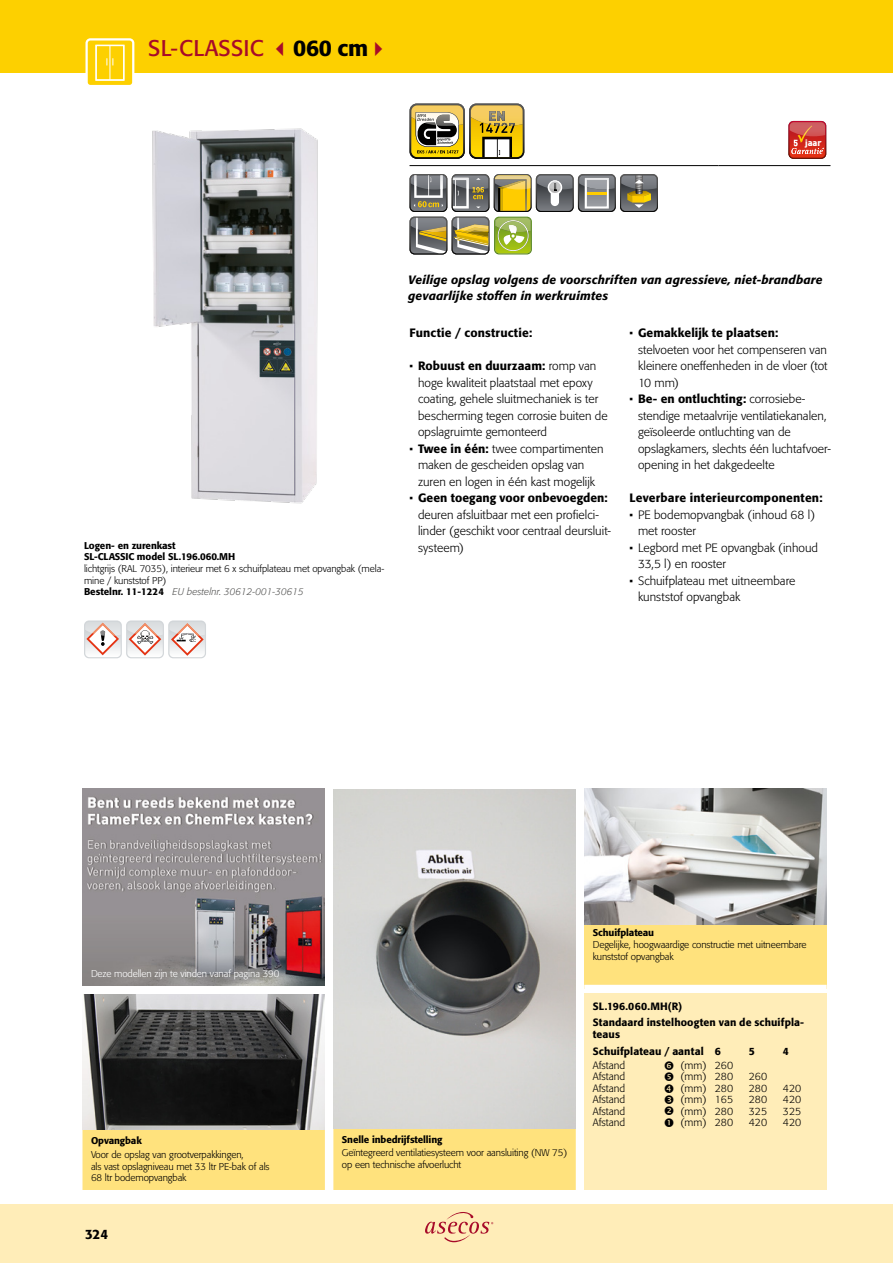
<style>
.page{position:relative;width:893px;height:1263px;background:#fff}
.page>*{position:absolute;margin:0;border:0;box-sizing:border-box;transform-origin:0 0}
.t1{font:22.5px "Formata Pro";letter-spacing:.015em;color:#a70b29}
.t2{font:500 13.5px "Formata Pro";color:#000}
.t3{font:300 12px/16.5px "Formata Pro";color:#000}
.t4{font:italic 500 12px/16.5px "Formata Pro";letter-spacing:.015em;color:#000}
.t5{font:500 12px "Formata Pro";letter-spacing:.015em;color:#000}
.t6{font:300 10.5px "Formata Pro";color:#000}
.t7{font:500 10.5px/16.5px "Formata Pro";letter-spacing:.01em;color:#000}
.t8{font:300 9.75px/11.7px "Formata Pro";letter-spacing:-.01em;color:#000}
.t9{font:500 9.75px/11.7px "Formata Pro";letter-spacing:-.01em;color:#000}
.t10{font:300 9.75px "Formata Pro";letter-spacing:-.01em;color:#fff}
.t11{font:900 9.15px "DIN Pro";color:#fff}
.s1{font-weight:500;color:#000}
.s2{font-weight:500}
.s3{font-style:italic;color:#575756}
</style>
<div class="page">
<div style="left:0;top:0;width:893px;height:72px;background:#fdd000"></div>
<div style="left:0;top:1204px;width:893px;height:59px;background:#ffedb8"></div>
<img style="left:152px;top:128px;width:166px;height:376px">
<div style="left:333px;top:1129px;width:243px;height:61px;background:#ffe27d"></div>
<img style="left:333px;top:789px;width:243px;height:340px">
<div style="left:84px;top:620px;width:38px;height:38px;background:#d3d7da;border-radius:5px"></div>
<svg style="left:85px;top:635px;width:36px;height:22px"></svg>
<img style="left:86px;top:622px;width:35px;height:13px">
<img style="left:92px;top:625px;width:24px;height:11px">
<div style="left:126px;top:620px;width:38px;height:38px;background:#d3d7da;border-radius:5px"></div>
<svg style="left:127px;top:623px;width:36px;height:34px"></svg>
<div style="left:168px;top:620px;width:38px;height:38px;background:#d3d7da;border-radius:5px"></div>
<svg style="left:169px;top:635px;width:36px;height:22px"></svg>
<img style="left:170px;top:623px;width:35px;height:12px">
<img style="left:177px;top:626px;width:23px;height:10px">
<hr style="left:409px;top:165px;width:309px;height:1px;background:#000">
<hr style="left:718px;top:165px;width:112px;height:1px;background:#000">
<svg style="left:409px;top:104px;width:115px;height:55px"></svg>
<svg style="left:788px;top:121px;width:38px;height:38px"></svg>
<svg style="left:409px;top:174px;width:249px;height:80px"></svg>
<img style="left:500px;top:220px;width:28px;height:11px">
<div style="left:83px;top:1130px;width:242px;height:60px;background:#ffe27d"></div>
<img style="left:83px;top:788px;width:242px;height:197px">
<img style="left:83px;top:994px;width:242px;height:136px">
<div style="left:584px;top:924px;width:243px;height:65px;background:#ffe27d"></div>
<div style="left:584px;top:985px;width:243px;height:8px;background:#fff"></div>
<img style="left:584px;top:788px;width:243px;height:136px">
<div style="left:584px;top:993px;width:243px;height:197px;background:#ffedb8"></div>
<svg style="left:425px;top:1212px;width:68px;height:30px"></svg>
<div style="left:87px;top:39px;width:46px;height:47px;background:#fdd000;border-radius:4px"></div>
<div style="left:85px;top:38px;width:49px;height:49px;border:2px solid #fff;border-radius:4px"></div>
<div style="left:95px;top:45px;width:30px;height:36px;border:2px solid #fff"></div>
<svg style="left:96px;top:45px;width:28px;height:35px"></svg>
<h1 class="t1" style="left:148px;top:34px;width:243px">SL-CLASSIC ✓<span class="s1">060 cm</span>✔</h1>
<p class="t11" style="left:805px;top:137px;width:18px">jaar</p>
<p class="t9" style="left:84px;top:539px;width:153px">Logen- en zurenkast<br>SL-CLASSIC model SL.196.060.MH</p>
<p class="t8" style="left:84px;top:563px;width:302px">lichtgrijs (RAL 7035), interieur met 6 x schuifplateau met opvangbak (mela&shy;mine / kunststof PP)<br><span class="s2">Bestelnr. 11-1224</span> <span class="s3">EU bestelnr. 30612-001-30615</span></p>
<p class="t4" style="left:408px;top:271px;width:416px">Veilige opslag volgens de voorschriften van agressieve, niet-brandbare gevaarlijke stoffen in werkruimtes</p>
<p class="t5" style="left:409px;top:325px;width:124px">Functie / constructie:</p>
<p class="t3" style="left:418px;top:358px;width:191px;text-indent:-9px">• <span class="s2">Robuust en duurzaam:</span> romp van hoge kwaliteit plaatstaal met epoxy coating, gehele sluitmechaniek is ter bescherming tegen corrosie buiten de opslagruimte gemonteerd</p>
<p class="t3" style="left:418px;top:440px;width:187px;text-indent:-9px">• <span class="s2">Twee in één:</span> twee compartimenten maken de gescheiden opslag van zuren en logen in één kast mogelijk</p>
<p class="t3" style="left:418px;top:490px;width:195px;text-indent:-9px">• <span class="s2">Geen toegang voor onbevoegden: </span>deuren afsluitbaar met een profielci&shy;linder (geschikt voor centraal deursluit&shy;systeem)</p>
<p class="t3" style="left:638px;top:325px;width:191px;text-indent:-9px">• <span class="s2">Gemakkelijk te plaatsen: </span>stelvoeten voor het compenseren van kleinere oneffenheden in de vloer (tot<br>10 mm)</p>
<p class="t3" style="left:638px;top:391px;width:194px;text-indent:-9px">• <span class="s2">Be- en ontluchting:</span> corrosiebe&shy;stendige metaalvrije ventilatiekanalen, geïsoleerde ontluchting van de opslagkamers, slechts één luchtafvoer&shy;opening in het dakgedeelte</p>
<p class="t5" style="left:629px;top:490px;width:195px">Leverbare interieurcomponenten:</p>
<p class="t3" style="left:638px;top:506px;width:179px;text-indent:-9px">• PE bodemopvangbak (inhoud 68 l) met rooster</p>
<p class="t3" style="left:638px;top:539px;width:182px;text-indent:-9px">• Legbord met PE opvangbak (inhoud<br>33,5 l) en rooster</p>
<p class="t3" style="left:638px;top:572px;width:159px;text-indent:-9px">• Schuifplateau met uitneembare kunststof opvangbak</p>
<p class="t10" style="left:91px;top:968px;width:190px">Deze modellen zijn te vinden vanaf pagina 390</p>
<p class="t9" style="left:593px;top:926px;width:63px">Schuifplateau</p>
<p class="t8" style="left:593px;top:939px;width:215px">Degelijke, hoogwaardige constructie met uitneembare kunststof opvangbak</p>
<p class="t7" style="left:593px;top:998px;width:213px">SL.196.060.MH(R)<br>Standaard instelhoogten van de schuifpla-</p>
<p class="t7" style="left:593px;top:1026px;width:130px">teaus<br>Schuifplateau / aantal 6</p>
<p class="t7" style="left:749px;top:1043px;width:8px">5</p>
<p class="t7" style="left:783px;top:1043px;width:8px">4</p>
<p class="t6" style="left:593px;top:1059px;width:34px">Afstand</p>
<p class="t6" style="left:680px;top:1059px;width:54px">(mm) 260</p>
<p class="t6" style="left:593px;top:1070px;width:34px">Afstand</p>
<p class="t6" style="left:680px;top:1070px;width:54px">(mm) 280</p>
<p class="t6" style="left:749px;top:1070px;width:20px">260</p>
<p class="t6" style="left:593px;top:1081px;width:34px">Afstand</p>
<p class="t6" style="left:680px;top:1081px;width:54px">(mm) 280</p>
<p class="t6" style="left:749px;top:1081px;width:20px">280</p>
<p class="t6" style="left:783px;top:1081px;width:20px">420</p>
<p class="t6" style="left:593px;top:1093px;width:34px">Afstand</p>
<p class="t6" style="left:680px;top:1093px;width:54px">(mm) 165</p>
<p class="t6" style="left:749px;top:1093px;width:20px">280</p>
<p class="t6" style="left:783px;top:1093px;width:20px">420</p>
<p class="t6" style="left:593px;top:1104px;width:34px">Afstand</p>
<p class="t6" style="left:680px;top:1104px;width:54px">(mm) 280</p>
<p class="t6" style="left:749px;top:1104px;width:20px">325</p>
<p class="t6" style="left:783px;top:1104px;width:20px">325</p>
<p class="t6" style="left:593px;top:1116px;width:34px">Afstand</p>
<p class="t6" style="left:680px;top:1116px;width:54px">(mm) 280</p>
<p class="t6" style="left:749px;top:1116px;width:20px">420</p>
<p class="t6" style="left:783px;top:1116px;width:20px">420</p>
<p class="t9" style="left:91px;top:1134px;width:52px">Opvangbak</p>
<p class="t8" style="left:91px;top:1149px;width:180px">Voor de opslag van grootverpakkingen,<br>als vast opslagniveau met 33 ltr PE-bak of als<br>68 ltr bodemopvangbak</p>
<p class="t2" style="left:85px;top:1225px;width:25px">324</p>
<p class="t9" style="left:342px;top:1133px;width:102px">Snelle inbedrijfstelling</p>
<p class="t8" style="left:342px;top:1147px;width:227px">Geïntegreerd ventilatiesysteem voor aansluiting (NW 75) op een technische afvoerlucht</p>
</div>
